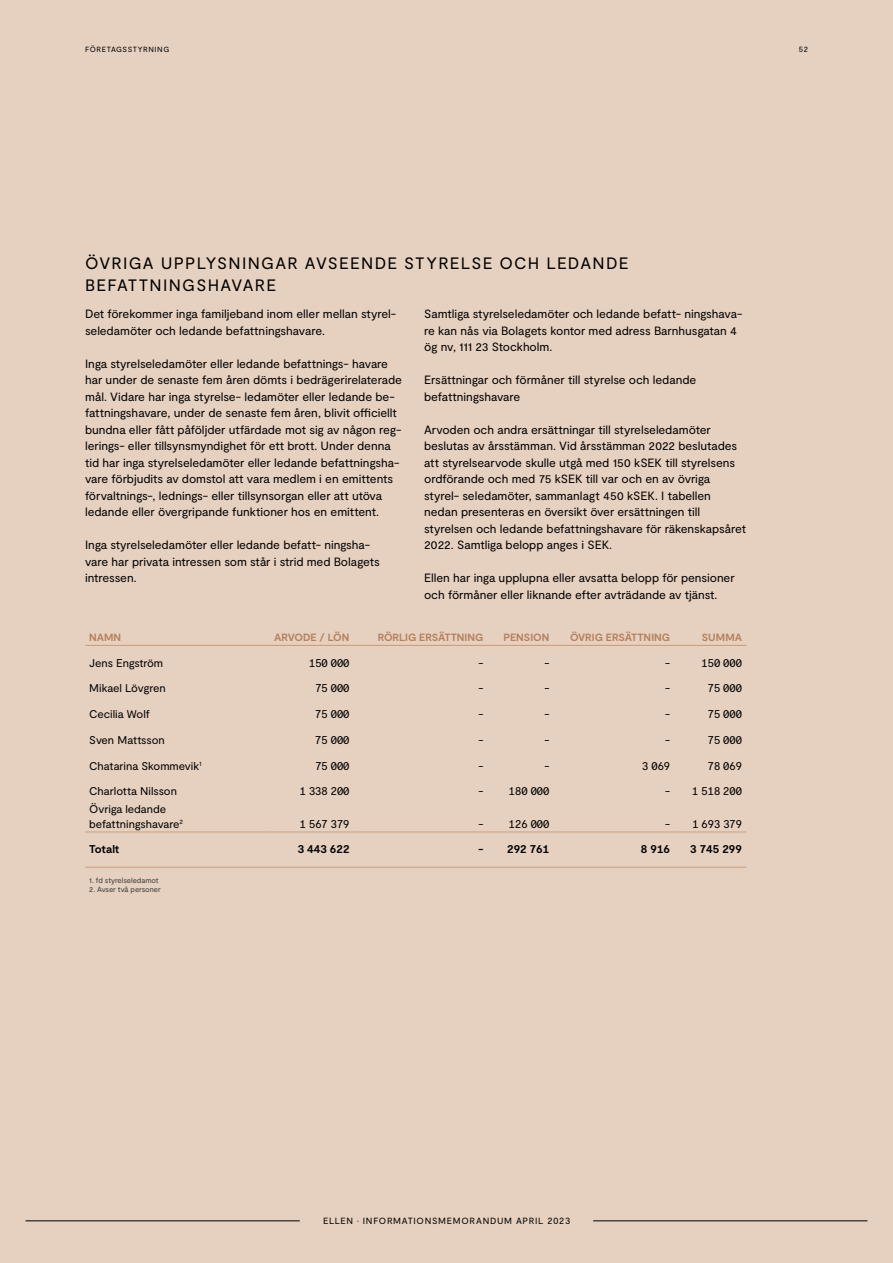
<style>
.page{position:relative;width:893px;height:1263px;background:#e6d0c0}
.page>*{position:absolute;margin:0;border:0;box-sizing:border-box;transform-origin:0 0}
.t1{font:16.5px/22.5px "Moderat";letter-spacing:.075em;color:#000}
.t2{font:12px/16.5px "Moderat";letter-spacing:-.005em;color:#000}
.t3{font:11.25px/15px "Moderat";letter-spacing:-.005em;color:#000}
.t4{font:700 11.25px "Moderat";color:#000}
.t5{font:700 10.5px "Moderat";color:#b5805c}
.t6{font:9px "Moderat";letter-spacing:.075em;color:#000}
.t7{font:7.5px "Moderat";letter-spacing:-.01em;color:#3c3c3b}
.t8{font:7.5px "Moderat";color:#000}
</style>
<div class="page">
<hr style="left:85px;top:645px;width:179px;height:1px;background:#cca081">
<hr style="left:264px;top:645px;width:90px;height:1px;background:#cca081">
<hr style="left:354px;top:645px;width:134px;height:1px;background:#cca081">
<hr style="left:488px;top:645px;width:66px;height:1px;background:#cca081">
<hr style="left:554px;top:645px;width:120px;height:1px;background:#cca081">
<hr style="left:674px;top:645px;width:72px;height:1px;background:#cca081">
<hr style="left:85px;top:867px;width:179px;height:1px;background:#cca081">
<hr style="left:264px;top:867px;width:90px;height:1px;background:#cca081">
<hr style="left:354px;top:867px;width:134px;height:1px;background:#cca081">
<hr style="left:488px;top:867px;width:66px;height:1px;background:#cca081">
<hr style="left:554px;top:867px;width:120px;height:1px;background:#cca081">
<hr style="left:674px;top:867px;width:72px;height:1px;background:#cca081">
<hr style="left:85px;top:832px;width:179px;height:1px;background:#cca081">
<hr style="left:264px;top:832px;width:90px;height:1px;background:#cca081">
<hr style="left:354px;top:832px;width:134px;height:1px;background:#cca081">
<hr style="left:488px;top:832px;width:66px;height:1px;background:#cca081">
<hr style="left:554px;top:832px;width:120px;height:1px;background:#cca081">
<hr style="left:674px;top:832px;width:72px;height:1px;background:#cca081">
<hr style="left:593px;top:1220px;width:274px;height:1px;background:#000">
<hr style="left:26px;top:1220px;width:274px;height:1px;background:#000">
<p class="t8" style="left:85px;top:45px;width:11px">Företagsstyrning</p>
<p class="t8" style="left:799px;top:45px;width:11px">52</p>
<h1 class="t1" style="left:85px;top:252px;width:545px">ÖVRIGA UPPLYSNINGAR AVSEENDE STYRELSE OCH LEDANDE<br>BEFATTNINGSHAVARE</h1>
<p class="t2" style="left:85px;top:306px;width:313px">Det förekommer inga familjeband inom eller mellan styrel&shy;seledamöter och ledande befattningshavare.</p>
<p class="t2" style="left:85px;top:355px;width:318px">Inga styrelseledamöter eller ledande befattnings- havare har under de senaste fem åren dömts i bedrägerirelaterade mål. Vidare har inga styrelse- ledamöter eller ledande be&shy;fattningshavare, under de senaste fem åren, blivit officiellt bundna eller fått påföljder utfärdade mot sig av någon reg&shy;lerings- eller tillsynsmyndighet för ett brott. Under denna tid har inga styrelseledamöter eller ledande befattningsha&shy;vare förbjudits av domstol att vara medlem i en emittents förvaltnings-, lednings- eller tillsynsorgan eller att utöva ledande eller övergripande funktioner hos en emittent.</p>
<p class="t2" style="left:85px;top:537px;width:296px">Inga styrelseledamöter eller ledande befatt- ningsha&shy;vare har privata intressen som står i strid med Bolagets intressen.</p>
<p class="t2" style="left:424px;top:306px;width:320px">Samtliga styrelseledamöter och ledande befatt- ningshava&shy;re kan nås via Bolagets kontor med adress Barnhusgatan 4 ög nv, 111 23 Stockholm.</p>
<p class="t2" style="left:424px;top:372px;width:274px">Ersättningar och förmåner till styrelse och ledande befattningshavare</p>
<p class="t2" style="left:424px;top:421px;width:323px">Arvoden och andra ersättningar till styrelseledamöter beslutas av årsstämman. Vid årsstämman 2022 beslutades att styrelsearvode skulle utgå med 150 kSEK till styrelsens ordförande och med 75 kSEK till var och en av övriga styrel- seledamöter, sammanlagt 450 kSEK. I tabellen nedan presenteras en översikt över ersättningen till styrelsen och ledande befattningshavare för räkenskapsåret 2022. Samtliga belopp anges i SEK.</p>
<p class="t2" style="left:424px;top:570px;width:312px">Ellen har inga upplupna eller avsatta belopp för pensioner och förmåner eller liknande efter avträdande av tjänst.</p>
<p class="t5" style="left:89px;top:631px;width:33px">NAMN</p>
<p class="t5" style="left:274px;top:631px;width:77px">ARVODE / LÖN</p>
<p class="t5" style="left:378px;top:631px;width:107px">RÖRLIG ERSÄTTNING</p>
<p class="t5" style="left:504px;top:631px;width:47px">PENSION</p>
<p class="t5" style="left:570px;top:631px;width:102px">ÖVRIG ERSÄTTNING</p>
<p class="t5" style="left:702px;top:631px;width:42px">SUMMA</p>
<p class="t3" style="left:89px;top:656px;width:75px">Jens Engström</p>
<p class="t3" style="left:309px;top:656px;width:42px">150 000</p>
<p class="t3" style="left:478px;top:656px;width:7px">-</p>
<p class="t3" style="left:544px;top:656px;width:7px">-</p>
<p class="t3" style="left:665px;top:656px;width:7px">-</p>
<p class="t3" style="left:702px;top:656px;width:42px">150 000</p>
<p class="t3" style="left:89px;top:681px;width:78px">Mikael Lövgren</p>
<p class="t3" style="left:315px;top:681px;width:36px">75 000</p>
<p class="t3" style="left:478px;top:681px;width:7px">-</p>
<p class="t3" style="left:544px;top:681px;width:7px">-</p>
<p class="t3" style="left:665px;top:681px;width:7px">-</p>
<p class="t3" style="left:708px;top:681px;width:36px">75 000</p>
<p class="t3" style="left:89px;top:707px;width:62px">Cecilia Wolf</p>
<p class="t3" style="left:315px;top:707px;width:36px">75 000</p>
<p class="t3" style="left:478px;top:707px;width:7px">-</p>
<p class="t3" style="left:544px;top:707px;width:7px">-</p>
<p class="t3" style="left:665px;top:707px;width:7px">-</p>
<p class="t3" style="left:708px;top:707px;width:36px">75 000</p>
<p class="t3" style="left:89px;top:733px;width:77px">Sven Mattsson</p>
<p class="t3" style="left:315px;top:733px;width:36px">75 000</p>
<p class="t3" style="left:478px;top:733px;width:7px">-</p>
<p class="t3" style="left:544px;top:733px;width:7px">-</p>
<p class="t3" style="left:665px;top:733px;width:7px">-</p>
<p class="t3" style="left:708px;top:733px;width:36px">75 000</p>
<p class="t3" style="left:89px;top:759px;width:114px">Chatarina Skommevik<sup>1</sup></p>
<p class="t3" style="left:315px;top:759px;width:36px">75 000</p>
<p class="t3" style="left:478px;top:759px;width:7px">-</p>
<p class="t3" style="left:544px;top:759px;width:7px">-</p>
<p class="t3" style="left:642px;top:759px;width:29px">3 069</p>
<p class="t3" style="left:708px;top:759px;width:36px">78 069</p>
<p class="t3" style="left:89px;top:784px;width:89px">Charlotta Nilsson</p>
<p class="t3" style="left:300px;top:784px;width:51px">1 338 200</p>
<p class="t3" style="left:478px;top:784px;width:72px">- 180 000</p>
<p class="t3" style="left:665px;top:784px;width:78px">- 1 518 200</p>
<p class="t3" style="left:89px;top:802px;width:95px">Övriga ledande befattningshavare<sup>2</sup></p>
<p class="t3" style="left:300px;top:817px;width:51px">1 567 379</p>
<p class="t3" style="left:478px;top:817px;width:72px">- 126 000</p>
<p class="t3" style="left:665px;top:817px;width:78px">- 1 693 379</p>
<p class="t4" style="left:89px;top:843px;width:32px">Totalt</p>
<p class="t4" style="left:298px;top:843px;width:53px">3 443 622</p>
<p class="t4" style="left:478px;top:843px;width:72px">- 292 761</p>
<p class="t4" style="left:641px;top:843px;width:31px">8 916</p>
<p class="t4" style="left:690px;top:843px;width:53px">3 745 299</p>
<p class="t7" style="left:89px;top:876px;width:71px">1. fd styrelseledamot</p>
<p class="t7" style="left:89px;top:885px;width:73px">2. Avser två personer</p>
<p class="t6" style="left:323px;top:1216px;width:249px">ELLEN · INFORMATIONSMEMORANDUM APRIL 2023</p>
</div>
